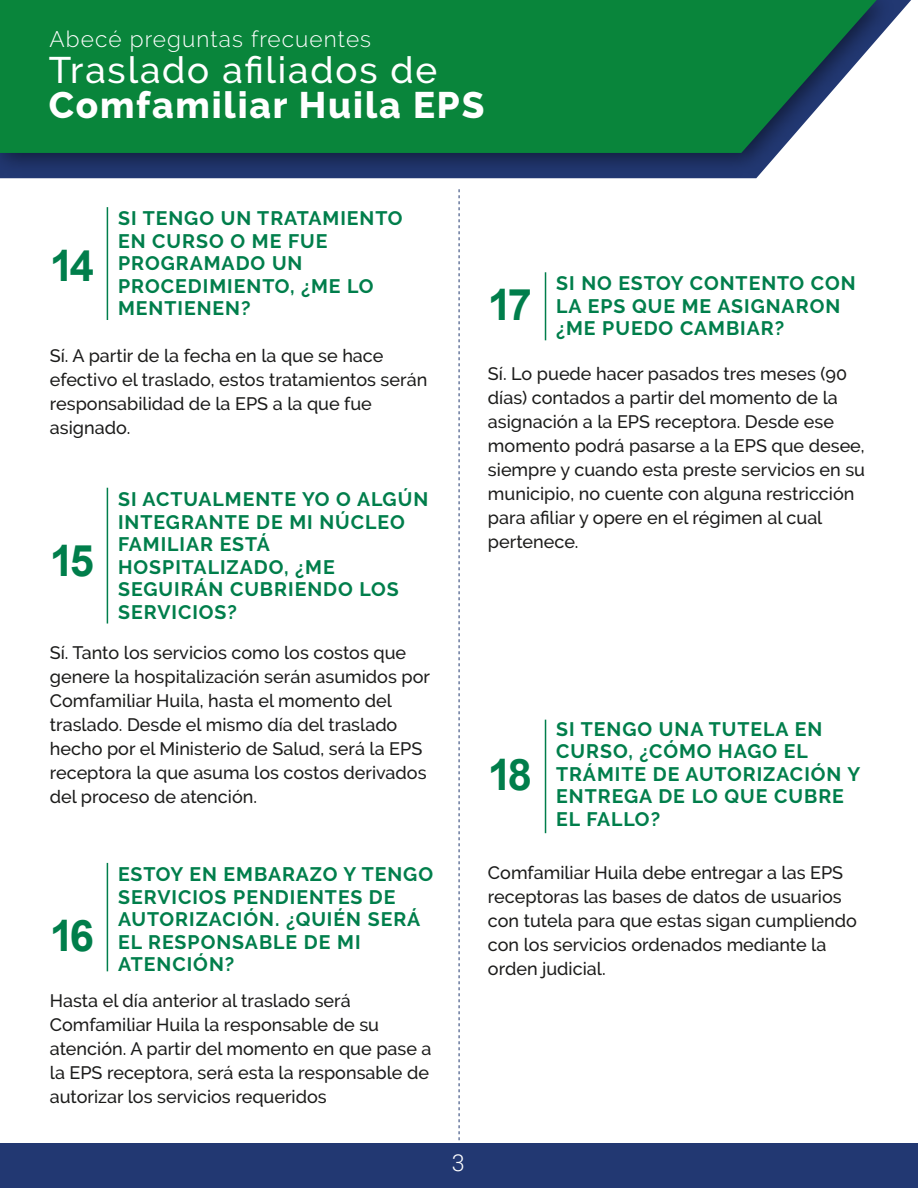
<style>
.page{position:relative;width:918px;height:1188px;background:#fff}
.page>*{position:absolute;margin:0;border:0;box-sizing:border-box;transform-origin:0 0}
.t1{font:700 43.5px "Arial";letter-spacing:-.1em;color:#007e4b}
.t2{font:500 36.75px "Raleway";letter-spacing:.05em;color:#fff}
.t3{font:800 36.75px "Raleway";letter-spacing:.05em;color:#fff}
.t4{font:300 23.25px "Roboto";color:#fff}
.t5{font:300 22.5px "Raleway";letter-spacing:.05em;color:#fff}
.t6{font:700 19.5px/22.5px "Raleway";letter-spacing:.05em;color:#007e4b}
.t7{font:500 18px/24px "Raleway";color:#1c1c1b}
</style>
<div class="page">
<div style="left:0;top:1144px;width:918px;height:44px;background:#223872"></div>
<svg style="left:459px;top:189px;width:1px;height:955px"></svg>
<img style="left:0;top:0;width:907px;height:179px">
<svg style="left:0;top:0;width:877px;height:153px;background:#148744"></svg>
<hr style="left:107px;top:207px;width:1px;height:113px;background:#007e4b">
<hr style="left:107px;top:488px;width:1px;height:136px;background:#007e4b">
<hr style="left:107px;top:863px;width:1px;height:108px;background:#007e4b">
<hr style="left:545px;top:272px;width:1px;height:68px;background:#007e4b">
<hr style="left:545px;top:720px;width:1px;height:113px;background:#007e4b">
<p class="t5" style="left:50px;top:30px;width:323px">Abecé preguntas frecuentes</p>
<h2 class="t2" style="left:49px;top:49px;width:390px">Traslado afiliados de</h2>
<h2 class="t3" style="left:49px;top:84px;width:437px">Comfamiliar Huila EPS</h2>
<h1 class="t1" style="left:50px;top:240px;width:46px">14</h1>
<p class="t6" style="left:118px;top:207px;width:286px">SI TENGO UN TRATAMIENTO<br>EN CURSO O ME FUE<br>PROGRAMADO UN<br>PROCEDIMIENTO, ¿ME LO<br>MENTIENEN?</p>
<h1 class="t1" style="left:488px;top:279px;width:46px">17</h1>
<p class="t6" style="left:556px;top:272px;width:301px">SI NO ESTOY CONTENTO CON<br>LA EPS QUE ME ASIGNARON ¿ME PUEDO CAMBIAR?</p>
<p class="t7" style="left:50px;top:344px;width:379px">Sí. A partir de la fecha en la que se hace efectivo el traslado, estos tratamientos serán responsabilidad de la EPS a la que fue asignado.</p>
<h1 class="t1" style="left:50px;top:535px;width:46px">15</h1>
<p class="t6" style="left:118px;top:488px;width:312px">SI ACTUALMENTE YO O ALGÚN<br>INTEGRANTE DE MI NÚCLEO<br>FAMILIAR ESTÁ<br>HOSPITALIZADO, ¿ME<br>SEGUIRÁN CUBRIENDO LOS<br>SERVICIOS?</p>
<p class="t7" style="left:50px;top:641px;width:382px">Sí. Tanto los servicios como los costos que genere la hospitalización serán asumidos por Comfamiliar Huila, hasta el momento del traslado. Desde el mismo día del traslado hecho por el Ministerio de Salud, será la EPS receptora la que asuma los costos derivados del proceso de atención.</p>
<h1 class="t1" style="left:50px;top:911px;width:46px">16</h1>
<p class="t6" style="left:118px;top:863px;width:317px">ESTOY EN EMBARAZO Y TENGO<br>SERVICIOS PENDIENTES DE<br>AUTORIZACIÓN. ¿QUIÉN SERÁ<br>EL RESPONSABLE DE MI<br>ATENCIÓN?</p>
<p class="t7" style="left:50px;top:989px;width:383px">Hasta el día anterior al traslado será Comfamiliar Huila la responsable de su atención. A partir del momento en que pase a la EPS receptora, será esta la responsable de autorizar los servicios requeridos</p>
<p class="t4" style="left:452px;top:1149px;width:14px">3</p>
<p class="t7" style="left:488px;top:361px;width:379px">Sí. Lo puede hacer pasados tres meses (90 días) contados a partir del momento de la asignación a la EPS receptora. Desde ese momento podrá pasarse a la EPS que desee, siempre y cuando esta preste servicios en su municipio, no cuente con alguna restricción para afiliar y opere en el régimen al cual pertenece.</p>
<h1 class="t1" style="left:488px;top:750px;width:46px">18</h1>
<p class="t6" style="left:556px;top:718px;width:306px">SI TENGO UNA TUTELA EN<br>CURSO, ¿CÓMO HAGO EL<br>TRÁMITE DE AUTORIZACIÓN Y<br>ENTREGA DE LO QUE CUBRE<br>EL FALLO?</p>
<p class="t7" style="left:488px;top:860px;width:370px">Comfamiliar Huila debe entregar a las EPS receptoras las bases de datos de usuarios con tutela para que estas sigan cumpliendo con los servicios ordenados mediante la orden judicial.</p>
</div>
